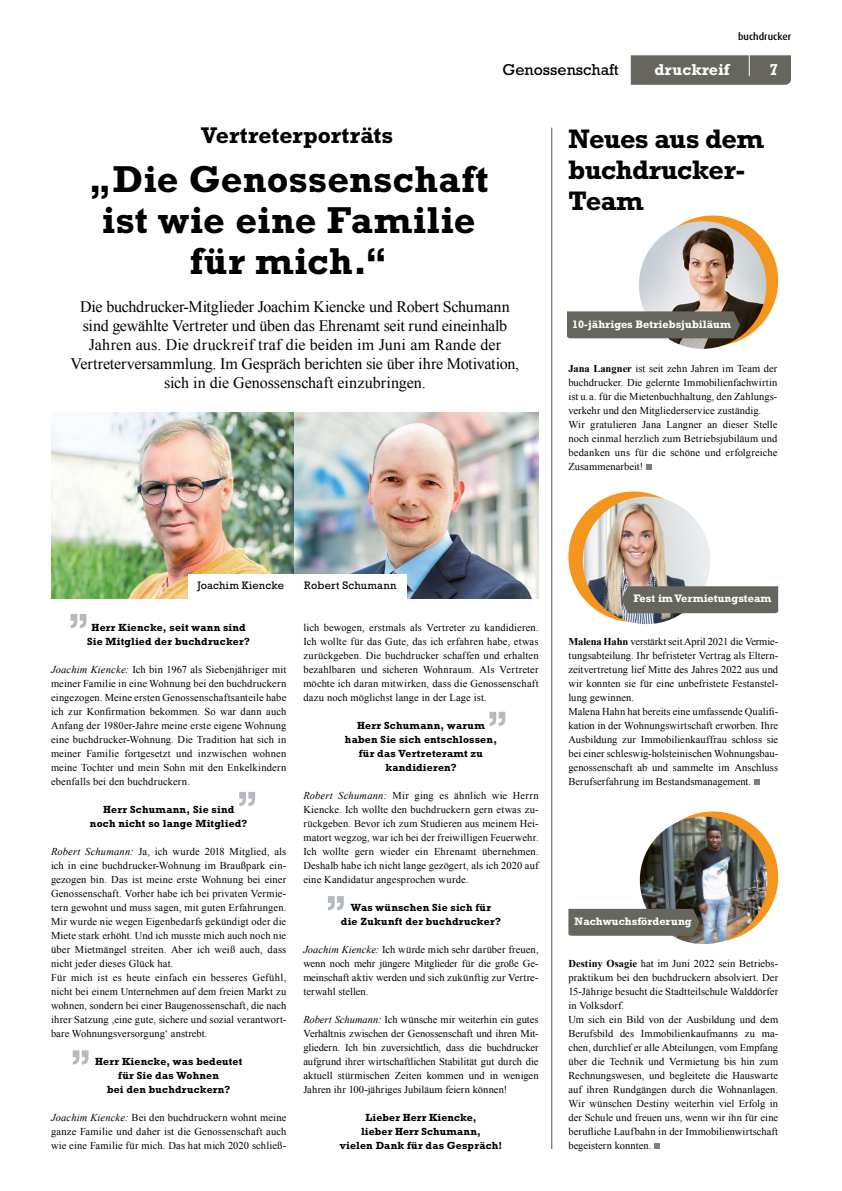
<style>
.page{position:relative;width:842px;height:1191px;background:#fff}
.page>*{position:absolute;margin:0;border:0;box-sizing:border-box;transform-origin:0 0}
.t1{font:700 38px/41px "Rockwell Std";letter-spacing:.005em;color:#000;text-align:center}
.t2{font:700 27.2px/30.7px "Rockwell Std";letter-spacing:-.025em;color:#000}
.t3{font:700 23px "Rockwell Std";letter-spacing:.005em;color:#000}
.t4{font:16px/19px "Times New Roman";letter-spacing:-.005em;color:#000;text-align:center}
.t5{font:16px "Rockwell Std";color:#000}
.t6{font:700 16px "Rockwell Std";color:#fff}
.t7{font:700 11px "Rockwell Std";color:#fff}
.t8{font:11px "Rockwell Std";letter-spacing:.02em;color:#000}
.t9{font:10.5px/14px "Times New Roman";letter-spacing:.01em;color:#000;text-align:justify}
.t10{font:700 10.5px/14px "Rockwell Std";letter-spacing:.02em;color:#000;text-align:center}
.t11{font:500 10px "Dax Pro";color:#000}
.s1{font-weight:700}
.s2{font-style:italic}
</style>
<div class="page">
<img style="left:51px;top:412px;width:488px;height:186px">
<svg style="left:631px;top:55px;width:160px;height:30px;background:#696861"></svg>
<hr style="left:749px;top:42px;width:1px;height:34px;background:#fff">
<svg style="left:646px;top:464px;width:5px;height:6px"></svg>
<div style="left:568px;top:491px;width:131px;height:131px;background:#f4951d;border-radius:50%"></div>
<img style="left:583px;top:496px;width:127px;height:128px;border-radius:64px">
<div style="left:648px;top:811px;width:130px;height:131px;background:#f4951d;border-radius:50%"></div>
<img style="left:640px;top:816px;width:127px;height:128px;border-radius:64px">
<div style="left:621px;top:586px;width:157px;height:27px;background:#67665e"></div>
<div style="left:568px;top:909px;width:131px;height:26px;background:#67665e"></div>
<div style="left:648px;top:215px;width:130px;height:131px;background:#f4951d;border-radius:50%"></div>
<img style="left:639px;top:221px;width:127px;height:128px;border-radius:64px">
<div style="left:567px;top:311px;width:173px;height:27px;background:#67665e"></div>
<svg style="left:754px;top:779px;width:5px;height:6px"></svg>
<svg style="left:654px;top:1143px;width:6px;height:6px"></svg>
<div style="left:294px;top:574px;width:113px;height:26px;background:#fff"></div>
<div style="left:188px;top:574px;width:107px;height:26px;background:#fff"></div>
<hr style="left:551px;top:128px;width:1px;height:1021px;background:#515048">
<svg style="left:71px;top:614px;width:15px;height:14px"></svg>
<svg style="left:239px;top:792px;width:16px;height:14px"></svg>
<svg style="left:73px;top:1050px;width:16px;height:14px"></svg>
<svg style="left:328px;top:896px;width:16px;height:14px"></svg>
<svg style="left:489px;top:711px;width:16px;height:15px"></svg>
<p class="t11" style="left:738px;top:30px;width:55px">buchdrucker</p>
<h3 class="t5" style="left:502px;top:60px;width:118px">Genossenschaft</h3>
<h3 class="t6" style="left:655px;top:60px;width:76px">druckreif</h3>
<h3 class="t6" style="left:769px;top:60px;width:10px">7</h3>
<h3 class="t3" style="left:201px;top:122px;width:194px">Vertreterporträts</h3>
<h1 class="t1" style="left:89px;top:158px;width:401px">„Die Genossenschaft ist wie eine Familie für mich.“</h1>
<p class="t4" style="left:71px;top:296px;width:450px">Die buchdrucker-Mitglieder Joachim Kiencke und Robert Schumann sind gewählte Vertreter und üben das Ehrenamt seit rund eineinhalb Jahren aus. Die druckreif traf die beiden im Juni am Rande der Vertreterversammlung. Im Gespräch berichten sie über ihre Motivation, sich in die Genossenschaft einzubringen.</p>
<h2 class="t2" style="left:569px;top:123px;width:196px">Neues aus dem buchdrucker-<br>Team</h2>
<p class="t7" style="left:572px;top:318px;width:160px">10-jähriges Betriebsjubiläum</p>
<p class="t9" style="left:568px;top:361px;width:211px;text-align:left"><span class="s1">Jana Langner</span> ist seit zehn Jahren im Team der buchdrucker. Die gelernte Immobilienfachwirtin ist u.a. für die Mietenbuchhaltung, den Zahlungs&shy;verkehr und den Mitgliederservice zuständig.<br>Wir gratulieren Jana Langner an dieser Stelle noch einmal herzlich zum Betriebsjubiläum und bedanken uns für die schöne und erfolgreiche Zusammenarbeit!</p>
<p class="t8" style="left:197px;top:578px;width:88px">Joachim Kiencke</p>
<p class="t8" style="left:304px;top:578px;width:94px">Robert Schumann</p>
<p class="t10" style="left:87px;top:620px;width:165px">Herr Kiencke, seit wann sind<br>Sie Mitglied der buchdrucker?</p>
<p class="t9" style="left:51px;top:662px;width:237px"><span class="s2">Joachim Kiencke:</span> Ich bin 1967 als Siebenjähriger mit meiner Familie in eine Wohnung bei den buchdruckern eingezogen. Meine ersten Genossenschaftsanteile habe ich zur Konfirmation bekommen. So war dann auch Anfang der 1980er-Jahre meine erste eigene Wohnung eine buchdrucker-Wohnung. Die Tradition hat sich in meiner Familie fortgesetzt und inzwischen wohnen meine Tochter und mein Sohn mit den Enkelkindern ebenfalls bei den buchdruckern.</p>
<p class="t10" style="left:90px;top:802px;width:159px">Herr Schumann, Sie sind noch nicht so lange Mitglied?</p>
<p class="t9" style="left:51px;top:844px;width:237px;text-align:left"><span class="s2">Robert Schumann:</span> Ja, ich wurde 2018 Mitglied, als ich in eine buchdrucker-Wohnung im Braußpark ein&shy;gezogen bin. Das ist meine erste Wohnung bei einer Genossenschaft. Vorher habe ich bei privaten Vermie&shy;tern gewohnt und muss sagen, mit guten Erfahrungen.<br>Mir wurde nie wegen Eigenbedarfs gekündigt oder die Miete stark erhöht. Und ich musste mich auch noch nie über Mietmängel streiten. Aber ich weiß auch, dass nicht jeder dieses Glück hat.<br>Für mich ist es heute einfach ein besseres Gefühl, nicht bei einem Unternehmen auf dem freien Markt zu wohnen, sondern bei einer Baugenossenschaft, die nach ihrer Satzung ‚eine gute, sichere und sozial verantwort&shy;bare Wohnungsversorgung‘ anstrebt.</p>
<p class="t10" style="left:95px;top:1054px;width:149px">Herr Kiencke, was bedeutet für Sie das Wohnen<br>bei den buchdruckern?</p>
<p class="t9" style="left:51px;top:1110px;width:237px"><span class="s2">Joachim Kiencke:</span> Bei den buchdruckern wohnt meine ganze Familie und daher ist die Genossenschaft auch wie eine Familie für mich. Das hat mich 2020 schließ-</p>
<p class="t9" style="left:303px;top:620px;width:237px">lich bewogen, erstmals als Vertreter zu kandidieren.<br>Ich wollte für das Gute, das ich erfahren habe, etwas zurückgeben. Die buchdrucker schaffen und erhalten bezahlbaren und sicheren Wohnraum. Als Vertreter möchte ich daran mitwirken, dass die Genossenschaft dazu noch möglichst lange in der Lage ist.</p>
<p class="t10" style="left:345px;top:718px;width:154px">Herr Schumann, warum haben Sie sich entschlossen, für das Vertreteramt zu kandidieren?</p>
<p class="t9" style="left:303px;top:788px;width:237px"><span class="s2">Robert Schumann:</span> Mir ging es ähnlich wie Herrn Kiencke. Ich wollte den buchdruckern gern etwas zu&shy;rückgeben. Bevor ich zum Studieren aus meinem Hei&shy;matort wegzog, war ich bei der freiwilligen Feuerwehr.<br>Ich wollte gern wieder ein Ehrenamt übernehmen.<br>Deshalb habe ich nicht lange gezögert, als ich 2020 auf eine Kandidatur angesprochen wurde.</p>
<p class="t10" style="left:341px;top:900px;width:162px">Was wünschen Sie sich für<br>die Zukunft der buchdrucker?</p>
<p class="t9" style="left:303px;top:942px;width:237px"><span class="s2">Joachim Kiencke:</span> Ich würde mich sehr darüber freuen, wenn noch mehr jüngere Mitglieder für die große Ge&shy;meinschaft aktiv werden und sich zukünftig zur Vertre&shy;terwahl stellen.</p>
<p class="t9" style="left:303px;top:1012px;width:237px"><span class="s2">Robert Schumann:</span> Ich wünsche mir weiterhin ein gutes Verhältnis zwischen der Genossenschaft und ihren Mit&shy;gliedern. Ich bin zuversichtlich, dass die buchdrucker aufgrund ihrer wirtschaftlichen Stabilität gut durch die aktuell stürmischen Zeiten kommen und in wenigen Jahren ihr 100-jähriges Jubiläum feiern können!</p>
<p class="t10" style="left:340px;top:1110px;width:164px">Lieber Herr Kiencke,<br>lieber Herr Schumann,<br>vielen Dank für das Gespräch!</p>
<p class="t7" style="left:634px;top:592px;width:139px">Fest im Vermietungsteam</p>
<p class="t9" style="left:568px;top:634px;width:211px;text-align:left"><span class="s1">Malena Hahn</span> verstärkt seit April 2021 die Vermie&shy;tungsabteilung. Ihr befristeter Vertrag als Eltern&shy;zeitvertretung lief Mitte des Jahres 2022 aus und wir konnten sie für eine unbefristete Festanstel&shy;lung gewinnen.<br>Malena Hahn hat bereits eine umfassende Qualifi&shy;kation in der Wohnungswirtschaft erworben. Ihre Ausbildung zur Immobilienkauffrau schloss sie bei einer schleswig-holsteinischen Wohnungsbau&shy;genossenschaft ab und sammelte im Anschluss Berufserfahrung im Bestandsmanagement.</p>
<p class="t7" style="left:575px;top:915px;width:119px">Nachwuchsförderung</p>
<p class="t9" style="left:568px;top:956px;width:211px;text-align:left"><span class="s1">Destiny Osagie</span> hat im Juni 2022 sein Betriebs&shy;praktikum bei den buchdruckern absolviert. Der 15-Jährige besucht die Stadtteilschule Walddörfer in Volksdorf.<br>Um sich ein Bild von der Ausbildung und dem Berufsbild des Immobilienkaufmanns zu ma&shy;chen, durchlief er alle Abteilungen, vom Empfang über die Technik und Vermietung bis hin zum Rechnungswesen, und begleitete die Hauswarte auf ihren Rundgängen durch die Wohnanlagen.<br>Wir wünschen Destiny weiterhin viel Erfolg in der Schule und freuen uns, wenn wir ihn für eine berufliche Laufbahn in der Immobilienwirtschaft begeistern konnten.</p>
</div>
